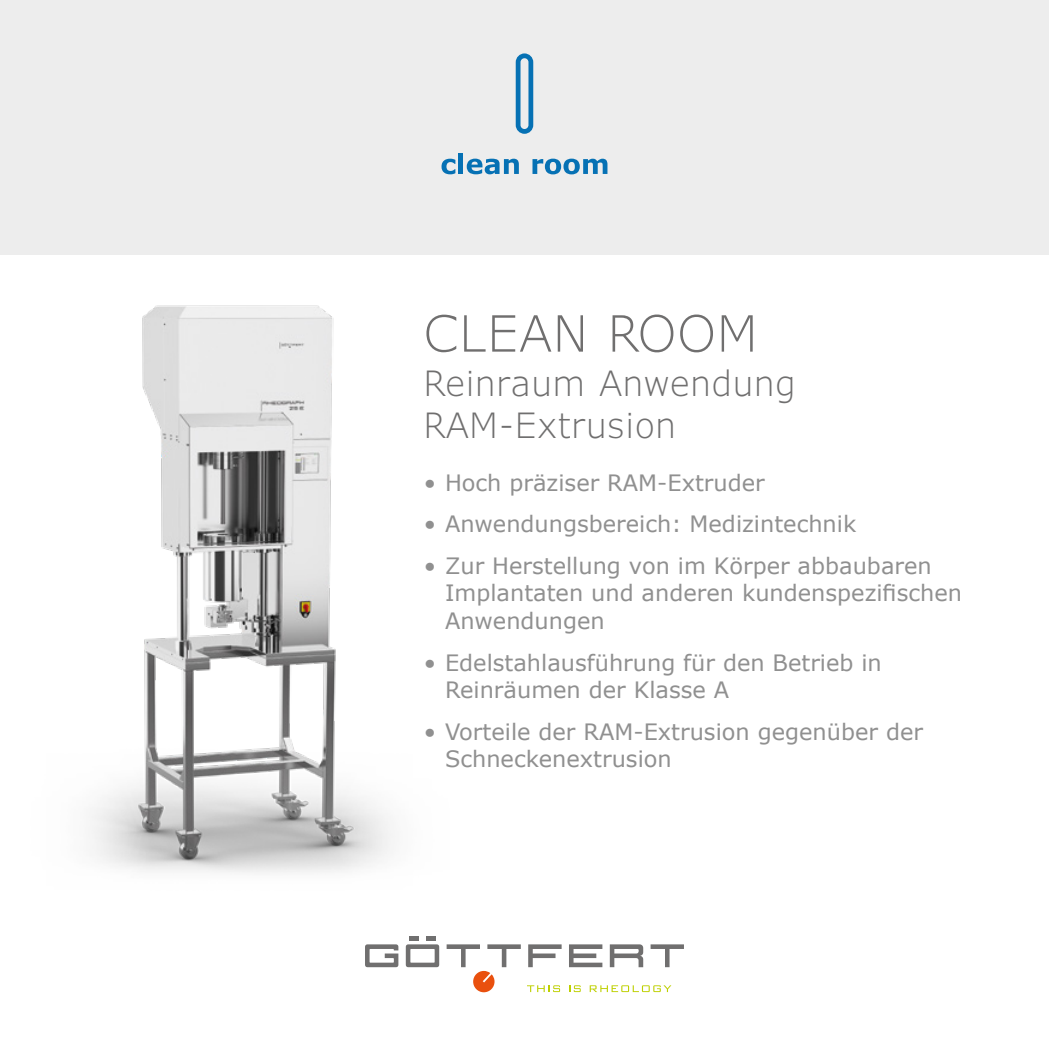
<style>
.page{position:relative;width:1049px;height:1049px;background:#fff}
.page>*{position:absolute;margin:0;border:0;box-sizing:border-box;transform-origin:0 0}
.Img_Highlight{font:300 50px "Verdana Pro";letter-spacing:.025em;color:#706f6f}
.Img_Highlight-2{font:300 35px/42px "Verdana Pro";letter-spacing:.025em;color:#706f6f}
.t1{font:22.5px/27.5px "Verdana";color:#909090}
</style>
<div class="page">
<div style="left:0;top:0;width:1049px;height:255px;background:#ededed"></div>
<svg style="left:527px;top:985px;width:33px;height:7px"></svg>
<svg style="left:569px;top:985px;width:12px;height:7px"></svg>
<svg style="left:590px;top:985px;width:81px;height:7px"></svg>
<svg style="left:365px;top:944px;width:33px;height:23px"></svg>
<svg style="left:406px;top:936px;width:33px;height:31px"></svg>
<svg style="left:528px;top:944px;width:34px;height:23px"></svg>
<svg style="left:569px;top:944px;width:33px;height:23px"></svg>
<svg style="left:610px;top:944px;width:33px;height:23px"></svg>
<svg style="left:650px;top:944px;width:34px;height:23px"></svg>
<svg style="left:447px;top:944px;width:74px;height:48px"></svg>
<div style="left:458px;top:153px;width:5px;height:21px;background:#0671b4"></div>
<svg style="left:441px;top:159px;width:14px;height:15px"></svg>
<svg style="left:532px;top:159px;width:75px;height:15px"></svg>
<svg style="left:467px;top:159px;width:52px;height:15px"></svg>
<svg style="left:516px;top:53px;width:17px;height:81px"></svg>
<img style="left:91px;top:305px;width:303px;height:568px">
<p class="Img_Highlight" style="left:424px;top:302px;width:335px">CLEAN ROOM</p>
<p class="Img_Highlight-2" style="left:424px;top:363px;width:373px">Reinraum Anwendung<br>RAM-Extrusion</p>
<p class="t1" style="left:424px;top:468px;width:342px">• Hoch präziser RAM-Extruder</p>
<p class="t1" style="left:424px;top:510px;width:434px">• Anwendungsbereich: Medizintechnik</p>
<p class="t1" style="left:445px;top:552px;width:518px;text-indent:-21px">• Zur Herstellung von im Körper abbaubaren<br>Implantaten und anderen kundenspezifischen<br>Anwendungen</p>
<p class="t1" style="left:445px;top:648px;width:438px;text-indent:-21px">• Edelstahlausführung für den Betrieb in<br>Reinräumen der Klasse A</p>
<p class="t1" style="left:445px;top:718px;width:479px;text-indent:-21px">• Vorteile der RAM-Extrusion gegenüber der<br>Schneckenextrusion</p>
</div>
